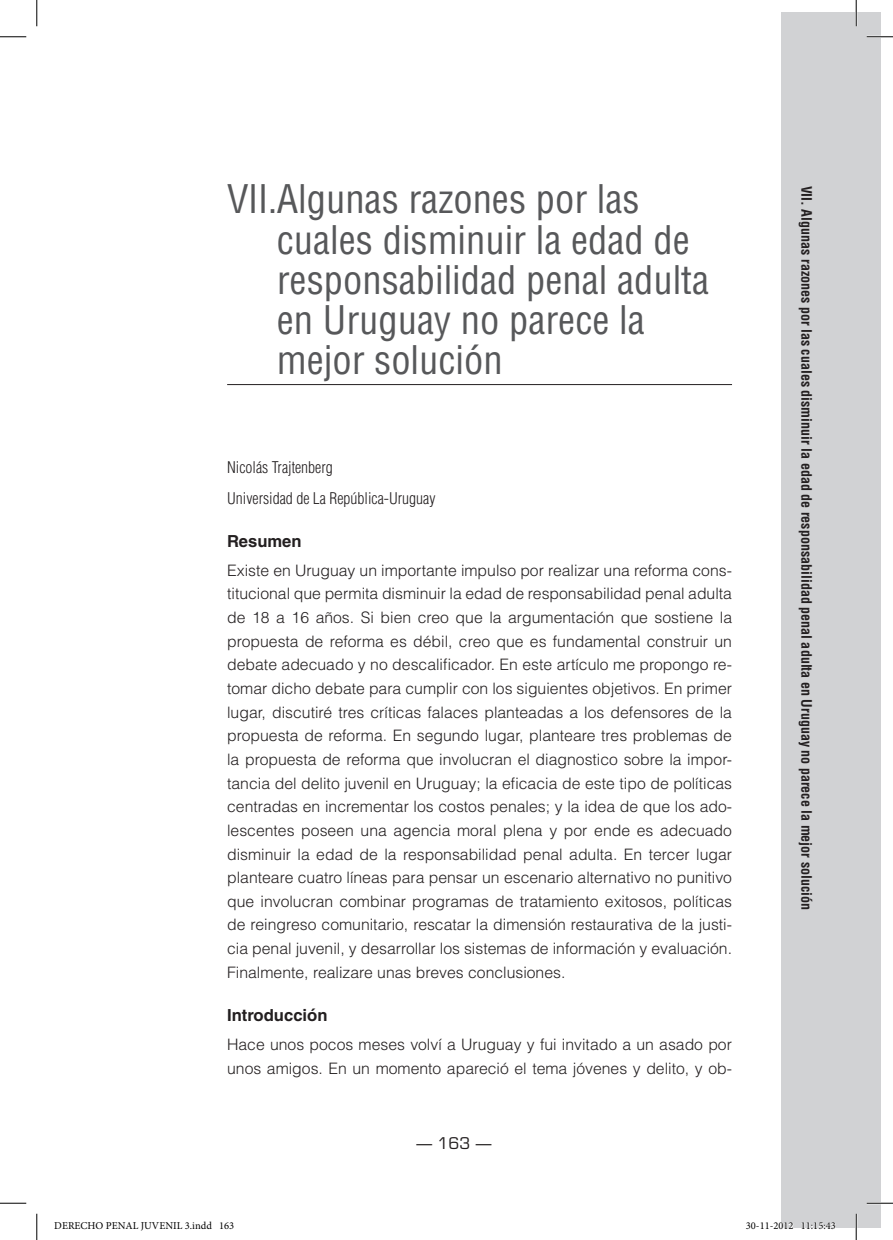
<style>
.page{position:relative;width:893px;height:1240px;background:#fff}
.page>*{position:absolute;margin:0;border:0;box-sizing:border-box;transform-origin:0 0}
.Titulo{font:condensed 38.5px/40.2px "Helvetica LT Std";color:#57585a}
.Sub_02{font:700 16.62px "Helvetica LT Std";color:#231f20}
.Texto{font:300 15.75px/23.6px "Helvetica LT Std";color:#231f20;text-align:justify}
.Texto-2{font:300 condensed 15.75px "Helvetica LT Std";color:#231f20}
.t1{font:15.75px "Eurostile LT Std";color:#231f20}
.t2{font:700 condensed 14px "Helvetica LT Std";color:#231f20}
.t3{font:10.5px "Minion Pro";color:#000}
</style>
<div class="page">
<div style="left:781px;top:12px;width:99px;height:1214px;background:#d1d2d4"></div>
<hr style="left:227px;top:384px;width:504px;height:1px;background:#231f20">
<hr style="left:866px;top:36px;width:26px;height:2px;background:#fff">
<hr style="left:866px;top:1201px;width:26px;height:3px;background:#fff">
<hr style="left:854px;top:0;width:2px;height:26px;background:#fff">
<hr style="left:854px;top:1213px;width:2px;height:26px;background:#fff">
<svg style="left:0;top:36px;width:26px;height:1px"></svg>
<svg style="left:866px;top:36px;width:26px;height:1px"></svg>
<svg style="left:0;top:1202px;width:26px;height:1px"></svg>
<svg style="left:866px;top:1202px;width:26px;height:1px"></svg>
<svg style="left:36px;top:0;width:1px;height:26px"></svg>
<svg style="left:36px;top:1213px;width:1px;height:26px"></svg>
<svg style="left:855px;top:0;width:1px;height:26px"></svg>
<svg style="left:855px;top:1213px;width:1px;height:26px"></svg>
<svg style="left:781px;top:1222px;width:12px;height:6px"></svg>
<svg style="left:800px;top:1222px;width:35px;height:6px"></svg>
<p class="Titulo" style="left:277px;top:179px;width:433px;text-indent:-50px">VII.Algunas razones por las cuales disminuir la edad de responsabilidad penal adulta en Uruguay no parece la mejor solución</p>
<p class="Texto-2" style="left:227px;top:457px;width:107px">Nicolás Trajtenberg</p>
<p class="Texto-2" style="left:227px;top:488px;width:210px">Universidad de La República-Uruguay</p>
<p class="Sub_02" style="left:227px;top:531px;width:76px">Resumen</p>
<p class="Texto" style="left:227px;top:558px;width:506px">Existe en Uruguay un importante impulso por realizar una reforma cons&shy;titucional que permita disminuir la edad de responsabilidad penal adulta de 18 a 16 años. Si bien creo que la argumentación que sostiene la propuesta de reforma es débil, creo que es fundamental construir un debate adecuado y no descalificador. En este artículo me propongo re&shy;tomar dicho debate para cumplir con los siguientes objetivos. En primer lugar, discutiré tres críticas falaces planteadas a los defensores de la propuesta de reforma. En segundo lugar, planteare tres problemas de la propuesta de reforma que involucran el diagnostico sobre la impor&shy;tancia del delito juvenil en Uruguay; la eficacia de este tipo de políticas centradas en incrementar los costos penales; y la idea de que los ado&shy;lescentes poseen una agencia moral plena y por ende es adecuado disminuir la edad de la responsabilidad penal adulta. En tercer lugar planteare cuatro líneas para pensar un escenario alternativo no punitivo que involucran combinar programas de tratamiento exitosos, políticas de reingreso comunitario, rescatar la dimensión restaurativa de la justi&shy;cia penal juvenil, y desarrollar los sistemas de información y evaluación.<br>Finalmente, realizare unas breves conclusiones.</p>
<p class="Sub_02" style="left:227px;top:1005px;width:102px">Introducción</p>
<p class="Texto" style="left:227px;top:1032px;width:506px">Hace unos pocos meses volví a Uruguay y fui invitado a un asado por unos amigos. En un momento apareció el tema jóvenes y delito, y ob-</p>
<p class="t1" style="left:416px;top:1133px;width:76px">— 163 —</p>
<p class="t2" style="left:814px;top:186px;width:725px;rotate:90deg">VII. Algunas razones por las cuales disminuir la edad de responsabilidad penal adulta en Uruguay no parece la mejor solución</p>
<p class="t3" style="left:54px;top:1218px;width:181px">DERECHO PENAL JUVENIL 3.indd 163</p>
<p class="t3" style="left:745px;top:1218px;width:91px">30-11-2012 11:15:43</p>
</div>
